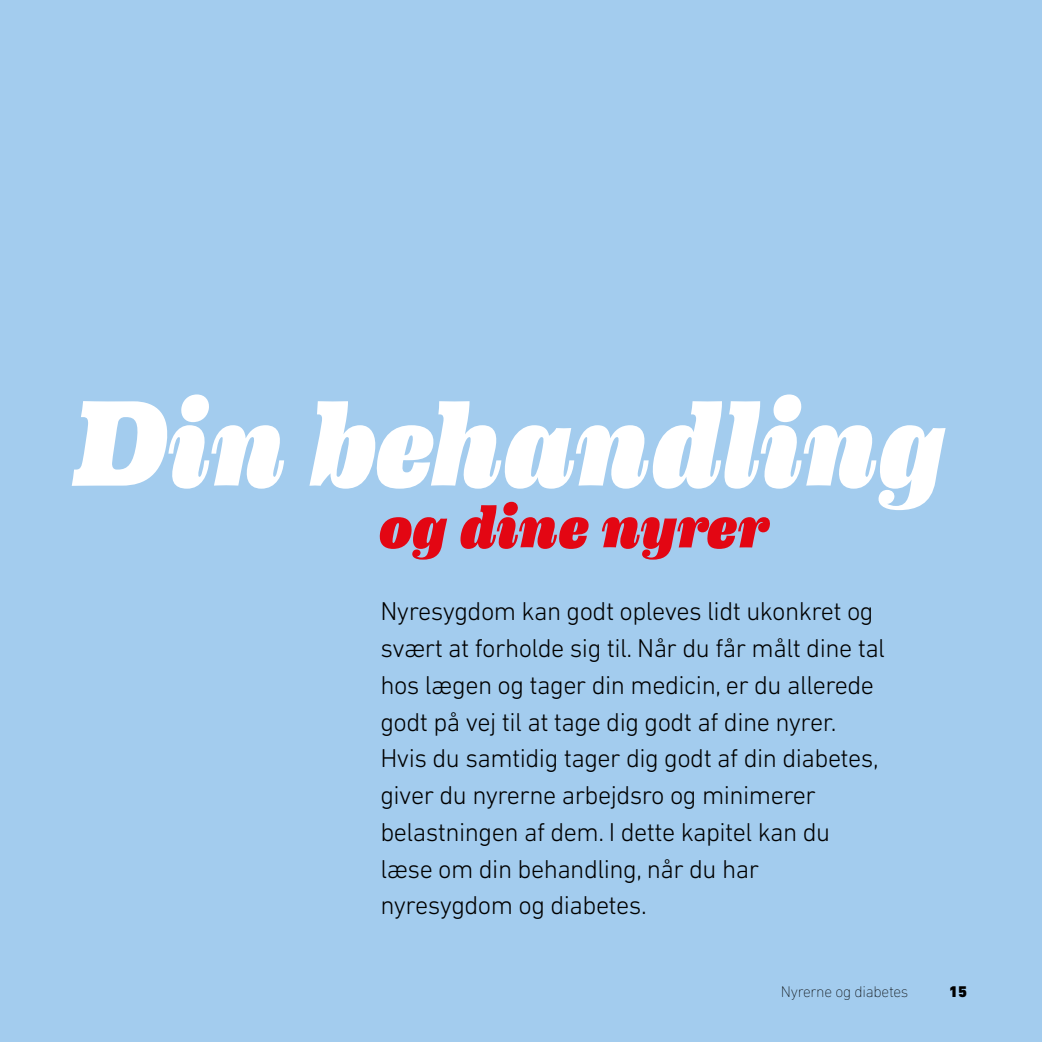
<style>
.page{position:relative;width:1042px;height:1042px;background:#a3ccee}
.page>*{position:absolute;margin:0;border:0;box-sizing:border-box;transform-origin:0 0}
.t1{font:italic 900 122.5px "Eames Century Modern";letter-spacing:-.01em;color:#fff;scale:.96 1}
.t2{font:italic 900 61.25px "Eames Century Modern";letter-spacing:-.015em;color:#e30613}
.t3{font:300 26.25px/36.8px "DIN Next LT Pro";letter-spacing:-.02em;color:#000}
.t4{font:200 15.75px "DIN Next LT Pro";letter-spacing:-.02em;color:#000}
.t5{font:900 15.75px "DIN Next LT Pro";color:#000}
</style>
<div class="page">
<h1 class="t1" style="left:74px;top:350px;width:908px">Din behandling</h1>
<h2 class="t2" style="left:378px;top:479px;width:392px">og dine nyrer</h2>
<p class="t3" style="left:380px;top:593px;width:506px">Nyresygdom kan godt opleves lidt ukonkret og svært at forholde sig til. Når du får målt dine tal hos lægen og tager din medicin, er du allerede godt på vej til at tage dig godt af dine nyrer.<br>Hvis du samtidig tager dig godt af din diabetes, giver du nyrerne arbejdsro og minimerer belastningen af dem. I dette kapitel kan du læse om din behandling, når du har nyresygdom og diabetes.</p>
<p class="t4" style="left:781px;top:983px;width:129px">Nyrerne og diabetes</p>
<p class="t5" style="left:949px;top:982px;width:19px">15</p>
</div>
